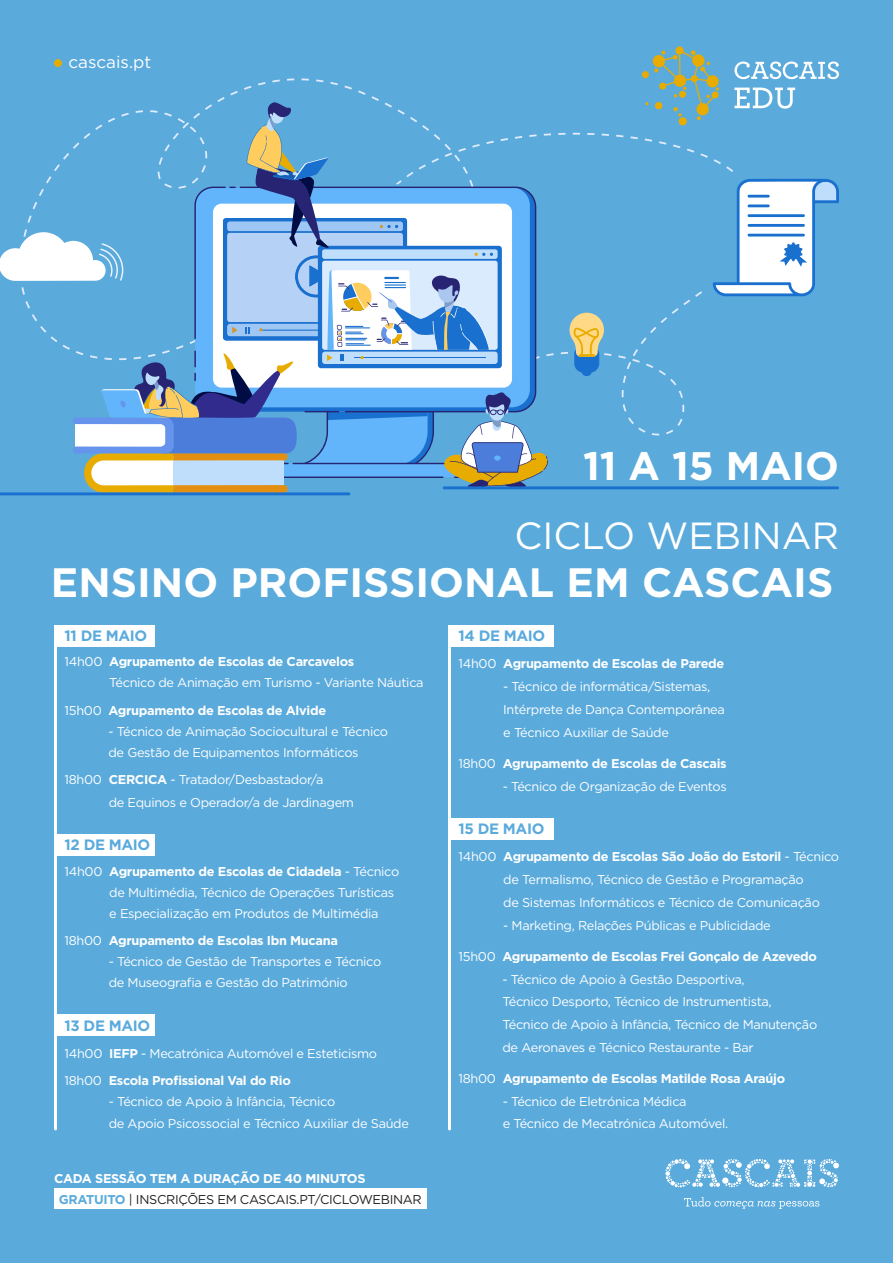
<style>
.page{position:relative;width:893px;height:1263px;background:#5aaadc}
.page>*{position:absolute;margin:0;border:0;box-sizing:border-box;transform-origin:0 0}
.t1{font:700 41.1px "Gotham";color:#fff}
.t2{font:700 39.75px "Gotham";color:#fff}
.t3{font:37.8px "Gotham";color:#fff}
.t4{font:16.95px "Gotham";color:#fff}
.t5{font:700 15px "Gotham";letter-spacing:-.025em;color:#5aaadc}
.t6{font:12.75px/21px "Gotham";letter-spacing:-.025em;color:#fff}
.t7{font:700 12.75px "Gotham";letter-spacing:-.025em;color:#fff}
.t8{font:12.75px "Gotham";letter-spacing:-.025em;color:#231f20}
.s1{font-weight:700}
.s2{font-weight:400}
.s3{font-weight:700;color:#5aaadc}
</style>
<div class="page">
<svg style="left:684px;top:1197px;width:135px;height:12px"></svg>
<svg style="left:665px;top:1159px;width:174px;height:28px"></svg>
<svg style="left:734px;top:61px;width:105px;height:18px"></svg>
<svg style="left:734px;top:88px;width:61px;height:21px"></svg>
<svg style="left:642px;top:46px;width:77px;height:80px"></svg>
<div style="left:54px;top:59px;width:8px;height:8px;background:#e8ac00;border-radius:50%"></div>
<svg style="left:550px;top:133px;width:183px;height:302px"></svg>
<div style="left:582px;top:367px;width:10px;height:9px;background:#1a70cf;border-radius:5px"></div>
<svg style="left:569px;top:312px;width:35px;height:61px"></svg>
<svg style="left:0;top:101px;width:550px;height:394px"></svg>
<hr style="left:443px;top:486px;width:396px;height:3px;background:#1a70cf">
<div style="left:705px;top:258px;width:77px;height:44px;background:#5aaadc"></div>
<svg style="left:713px;top:178px;width:126px;height:118px"></svg>
<div style="left:54px;top:1188px;width:373px;height:21px;background:#fff"></div>
<hr style="left:54px;top:626px;width:3px;height:503px;background:#fff">
<hr style="left:448px;top:626px;width:3px;height:503px;background:#fff">
<div style="left:54px;top:625px;width:100px;height:21px;background:#fff"></div>
<div style="left:448px;top:625px;width:105px;height:21px;background:#fff"></div>
<div style="left:448px;top:818px;width:105px;height:21px;background:#fff"></div>
<div style="left:54px;top:834px;width:100px;height:21px;background:#fff"></div>
<div style="left:54px;top:1014px;width:100px;height:21px;background:#fff"></div>
<p class="t4" style="left:69px;top:51px;width:84px">cascais.pt</p>
<p class="t2" style="left:583px;top:440px;width:257px">11 A 15 MAIO</p>
<p class="t3" style="left:514px;top:511px;width:326px">CICLO WEBINAR</p>
<p class="t1" style="left:51px;top:555px;width:784px">ENSINO PROFISSIONAL EM CASCAIS</p>
<p class="t5" style="left:65px;top:626px;width:84px">11 DE MAIO</p>
<p class="t6" style="left:109px;top:651px;width:316px;text-indent:-45px">14h00 <span class="s1">Agrupamento de Escolas de Carcavelos<br></span>Técnico de Animação em Turismo - Variante Náutica</p>
<p class="t7" style="left:65px;top:702px;width:263px"><span class="s2">15h00</span> Agrupamento de Escolas de Alvide</p>
<p class="t6" style="left:109px;top:720px;width:281px">- Técnico de Animação Sociocultural e Técnico de Gestão de Equipamentos Informáticos</p>
<p class="t6" style="left:109px;top:768px;width:247px;line-height:22.5px;text-indent:-44px">18h00 <span class="s1">CERCICA</span> - Tratador/Desbastador/a<br>de Equinos e Operador/a de Jardinagem</p>
<p class="t5" style="left:65px;top:835px;width:87px">12 DE MAIO</p>
<p class="t6" style="left:109px;top:860px;width:292px;text-indent:-45px">14h00 <span class="s1">Agrupamento de Escolas de Cidadela</span> - Técnico de Multimédia, Técnico de Operações Turísticas e Especialização em Produtos de Multimédia</p>
<p class="t7" style="left:65px;top:932px;width:275px"><span class="s2">18h00</span> Agrupamento de Escolas Ibn Mucana</p>
<p class="t6" style="left:109px;top:951px;width:274px">- Técnico de Gestão de Transportes e Técnico de Museografia e Gestão do Património</p>
<p class="t5" style="left:65px;top:1015px;width:87px">13 DE MAIO</p>
<p class="t6" style="left:65px;top:1042px;width:314px">14h00 <span class="s1">IEFP</span> - Mecatrónica Automóvel e Esteticismo</p>
<p class="t7" style="left:65px;top:1072px;width:228px"><span class="s2">18h00</span> Escola Profissional Val do Rio</p>
<p class="t6" style="left:109px;top:1090px;width:302px;line-height:22.5px">- Técnico de Apoio à Infância, Técnico<br>de Apoio Psicossocial e Técnico Auxiliar de Saúde</p>
<p class="t7" style="left:54px;top:1170px;width:313px">CADA SESSÃO TEM A DURAÇÃO DE 40 MINUTOS</p>
<p class="t8" style="left:59px;top:1191px;width:364px"><span class="s3">GRATUITO</span> | INSCRIÇÕES EM CASCAIS.PT/CICLOWEBINAR</p>
<p class="t5" style="left:459px;top:626px;width:88px">14 DE MAIO</p>
<p class="t7" style="left:459px;top:655px;width:267px"><span class="s2">14h00</span> Agrupamento de Escolas de Parede</p>
<p class="t6" style="left:503px;top:675px;width:223px;line-height:22.8px">- Técnico de informática/Sistemas,<br>Intérprete de Dança Contemporânea e Técnico Auxiliar de Saúde</p>
<p class="t7" style="left:459px;top:755px;width:270px"><span class="s2">18h00</span> Agrupamento de Escolas de Cascais</p>
<p class="t6" style="left:503px;top:775px;width:226px">- Técnico de Organização de Eventos</p>
<p class="t5" style="left:459px;top:819px;width:87px">15 DE MAIO</p>
<p class="t6" style="left:503px;top:845px;width:337px;line-height:22.8px;text-indent:-45px">14h00 <span class="s1">Agrupamento de Escolas São João do Estoril</span> - Técnico de Termalismo, Técnico de Gestão e Programação<br>de Sistemas Informáticos e Técnico de Comunicação</p>
<p class="t6" style="left:503px;top:914px;width:269px">- Marketing, Relações Públicas e Publicidade</p>
<p class="t7" style="left:459px;top:948px;width:360px"><span class="s2">15h00</span> Agrupamento de Escolas Frei Gonçalo de Azevedo</p>
<p class="t6" style="left:502px;top:967px;width:316px;line-height:22.6px">- Técnico de Apoio à Gestão Desportiva,<br>Técnico Desporto, Técnico de Instrumentista, Técnico de Apoio à Infância, Técnico de Manutenção de Aeronaves e Técnico Restaurante - Bar</p>
<p class="t7" style="left:459px;top:1070px;width:328px"><span class="s2">18h00</span> Agrupamento de Escolas Matilde Rosa Araújo</p>
<p class="t6" style="left:503px;top:1089px;width:227px;line-height:22.8px">- Técnico de Eletrónica Médica<br>e Técnico de Mecatrónica Automóvel.</p>
</div>
